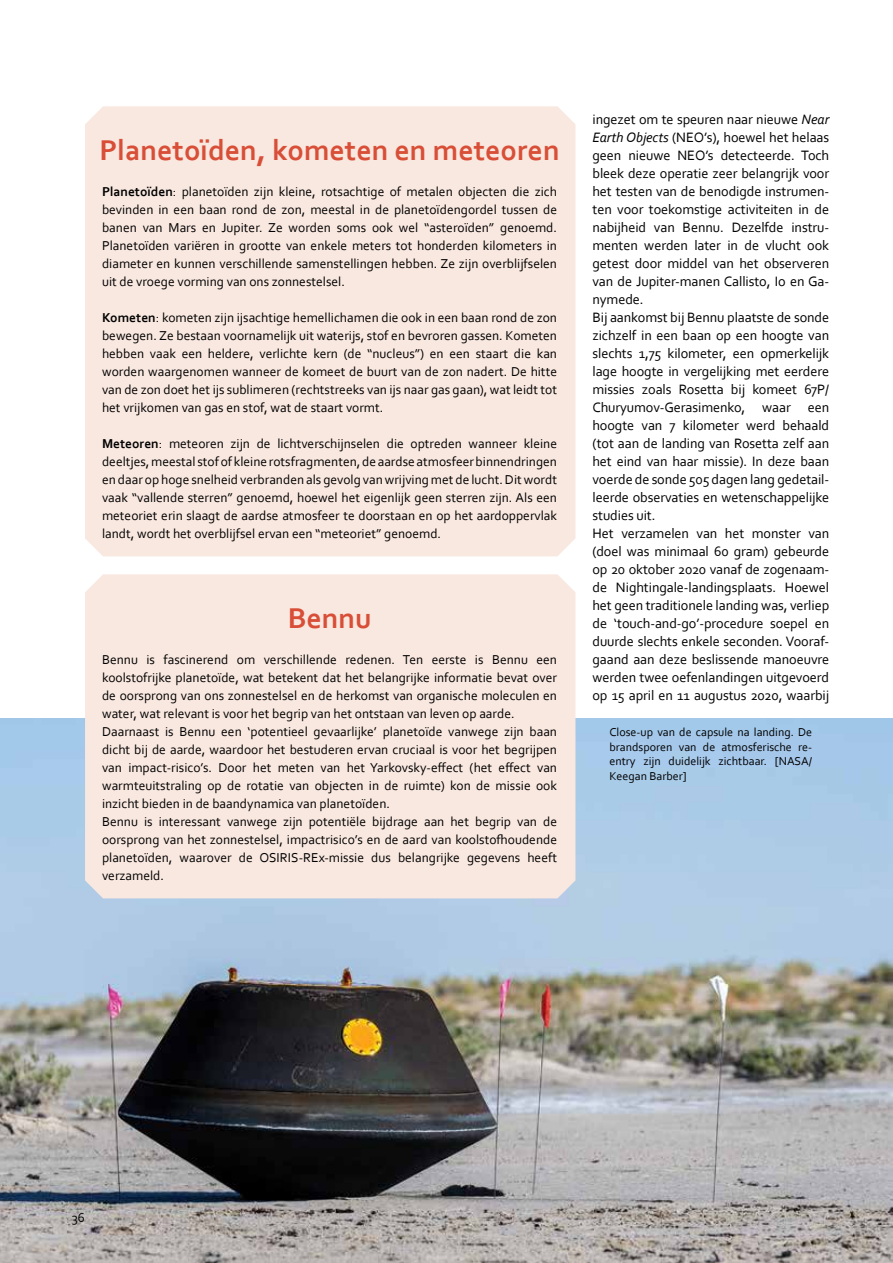
<style>
.page{position:relative;width:893px;height:1263px;background:#fff}
.page>*{position:absolute;margin:0;border:0;box-sizing:border-box;transform-origin:0 0}
.t1{font:700 30px "Corbel";color:#d84e36}
.t2{font:14.25px/18px "Corbel";letter-spacing:-.005em;color:#000}
.t3{font:13.5px/18px "Corbel";color:#000;text-align:justify}
.t4{font:12px/14.4px "Corbel";color:#000;text-align:justify}
.s1{font-weight:700}
.s2{font-style:italic}
</style>
<div class="page">
<img style="left:0;top:718px;width:893px;height:545px">
<div style="left:85px;top:106px;width:490px;height:450px;background:#f9e8e0"></div>
<div style="left:85px;top:574px;width:490px;height:324px;background:#f9e8e0"></div>
<h1 class="t1" style="left:100px;top:132px;width:462px">Planetoïden, kometen en meteoren</h1>
<p class="t3" style="left:102px;top:183px;width:457px"><span class="s1">Planetoïden</span>: planetoïden zijn kleine, rotsachtige of metalen objecten die zich bevinden in een baan rond de zon, meestal in de planetoïdengordel tussen de banen van Mars en Jupiter. Ze worden soms ook wel “asteroïden” genoemd.<br>Planetoïden variëren in grootte van enkele meters tot honderden kilometers in diameter en kunnen verschillende samenstellingen hebben. Ze zijn overblijfselen uit de vroege vorming van ons zonnestelsel.</p>
<p class="t3" style="left:102px;top:308px;width:457px"><span class="s1">Kometen</span>: kometen zijn ijsachtige hemellichamen die ook in een baan rond de zon bewegen. Ze bestaan voornamelijk uit waterijs, stof en bevroren gassen. Kometen hebben vaak een heldere, verlichte kern (de “nucleus”) en een staart die kan worden waargenomen wanneer de komeet de buurt van de zon nadert. De hitte van de zon doet het ijs sublimeren (rechtstreeks van ijs naar gas gaan), wat leidt tot het vrijkomen van gas en stof, wat de staart vormt.</p>
<p class="t3" style="left:102px;top:434px;width:457px"><span class="s1">Meteoren</span>: meteoren zijn de lichtverschijnselen die optreden wanneer kleine deeltjes, meestal stof of kleine rotsfragmenten, de aardse atmosfeer binnendringen en daar op hoge snelheid verbranden als gevolg van wrijving met de lucht. Dit wordt vaak “vallende sterren” genoemd, hoewel het eigenlijk geen sterren zijn. Als een meteoriet erin slaagt de aardse atmosfeer te doorstaan en op het aardoppervlak landt, wordt het overblijfsel ervan een “meteoriet” genoemd.</p>
<h1 class="t1" style="left:288px;top:600px;width:85px">Bennu</h1>
<p class="t3" style="left:102px;top:651px;width:457px;text-align:left">Bennu is fascinerend om verschillende redenen. Ten eerste is Bennu een koolstofrijke planetoïde, wat betekent dat het belangrijke informatie bevat over de oorsprong van ons zonnestelsel en de herkomst van organische moleculen en water, wat relevant is voor het begrip van het ontstaan van leven op aarde.<br>Daarnaast is Bennu een ‘potentieel gevaarlijke’ planetoïde vanwege zijn baan dicht bij de aarde, waardoor het bestuderen ervan cruciaal is voor het begrijpen van impact-risico’s. Door het meten van het Yarkovsky-effect (het effect van warmteuitstraling op de rotatie van objecten in de ruimte) kon de missie ook inzicht bieden in de baandynamica van planetoïden.<br>Bennu is interessant vanwege zijn potentiële bijdrage aan het begrip van de oorsprong van het zonnestelsel, impactrisico’s en de aard van koolstofhoudende planetoïden, waarover de OSIRIS-REx-missie dus belangrijke gegevens heeft verzameld.</p>
<p class="t2" style="left:592px;top:110px;width:238px">ingezet om te speuren naar nieuwe <span class="s2">Near Earth Objects</span> (NEO’s), hoewel het helaas geen nieuwe NEO’s detecteerde. Toch bleek deze operatie zeer belangrijk voor het testen van de benodigde instrumen&shy;ten voor toekomstige activiteiten in de nabijheid van Bennu. Dezelfde instru&shy;menten werden later in de vlucht ook getest door middel van het observeren van de Jupiter-manen Callisto, Io en Ga&shy;nymede.<br>Bij aankomst bij Bennu plaatste de sonde zichzelf in een baan op een hoogte van slechts 1,75 kilometer, een opmerkelijk lage hoogte in vergelijking met eerdere missies zoals Rosetta bij komeet 67P/ Churyumov-Gerasimenko, waar een hoogte van 7 kilometer werd behaald (tot aan de landing van Rosetta zelf aan het eind van haar missie). In deze baan voerde de sonde 505 dagen lang gedetail&shy;leerde observaties en wetenschappelijke studies uit.<br>Het verzamelen van het monster van (doel was minimaal 60 gram) gebeurde op 20 oktober 2020 vanaf de zogenaam&shy;de Nightingale-landingsplaats. Hoewel het geen traditionele landing was, verliep de ‘touch-and-go’-procedure soepel en duurde slechts enkele seconden. Vooraf&shy;gaand aan deze beslissende manoeuvre werden twee oefenlandingen uitgevoerd op 15 april en 11 augustus 2020, waarbij</p>
<p class="t4" style="left:609px;top:725px;width:204px">Close-up van de capsule na landing. De brandsporen van de atmosferische re&shy;entry zijn duidelijk zichtbaar. [NASA/ Keegan Barber]</p>
<p class="t3" style="left:72px;top:1208px;width:15px">36</p>
</div>
